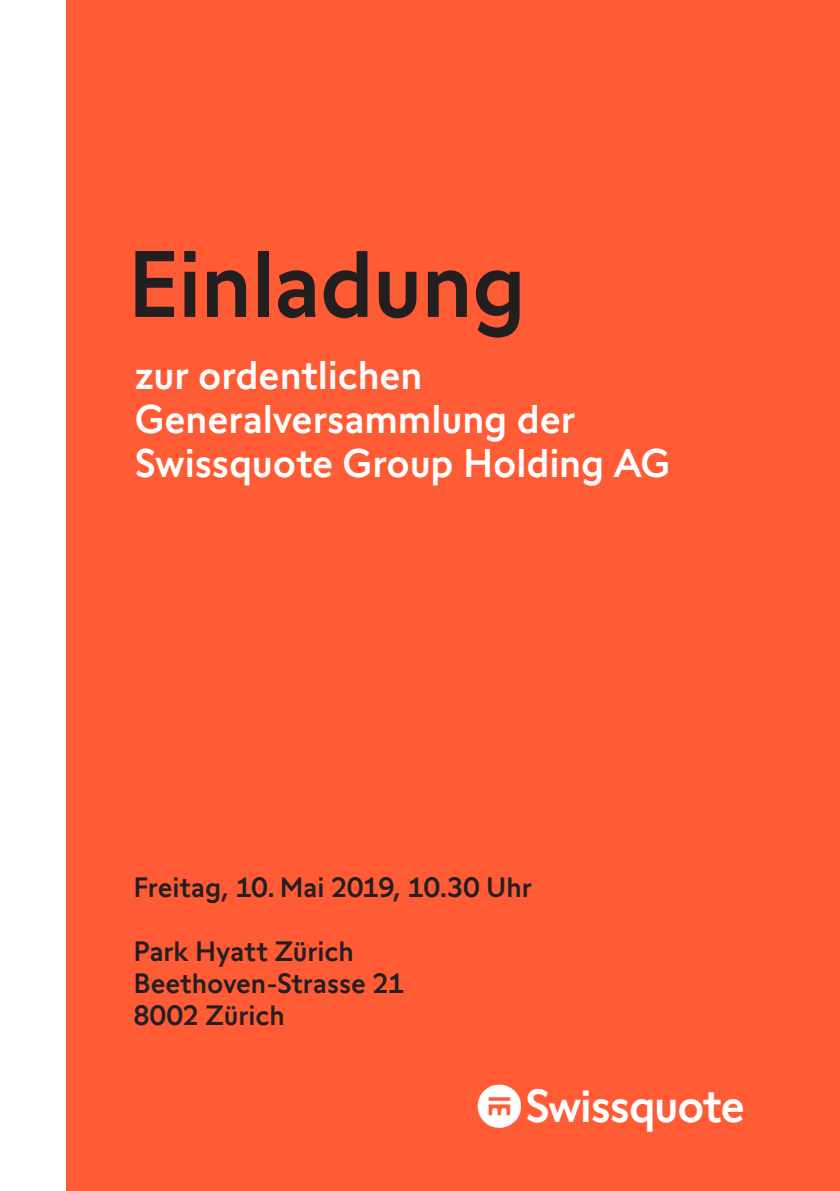
<style>
.page{position:relative;width:840px;height:1191px;background:#fff}
.page>*{position:absolute;margin:0;border:0;box-sizing:border-box;transform-origin:0 0}
.t1{font:500 94px "Swissquote CT";letter-spacing:-.01em;color:#231f20}
.t2{font:500 46.4px "Swissquote CT";color:#fff}
.t3{font:500 40px/44px "Swissquote CT";letter-spacing:-.005em;color:#fff}
.t4{font:500 28px/32px "Swissquote CT";letter-spacing:-.005em;color:#231f20}
</style>
<div class="page">
<div style="left:67px;top:0;width:772px;height:1191px;background:#ff5b35"></div>
<p class="t1" style="left:127px;top:228px;width:400px">Einladung</p>
<p class="t3" style="left:135px;top:352px;width:536px">zur ordentlichen<br>Generalversammlung der<br>Swissquote Group Holding AG</p>
<p class="t4" style="left:133px;top:870px;width:399px">Freitag, 10. Mai 2019, 10.30 Uhr</p>
<p class="t4" style="left:133px;top:935px;width:272px">Park Hyatt Zürich<br>Beethoven-Strasse 21<br>8002 Zürich</p>
<p class="t2" style="left:472px;top:1085px;width:275px">◚⯎</p>
</div>
